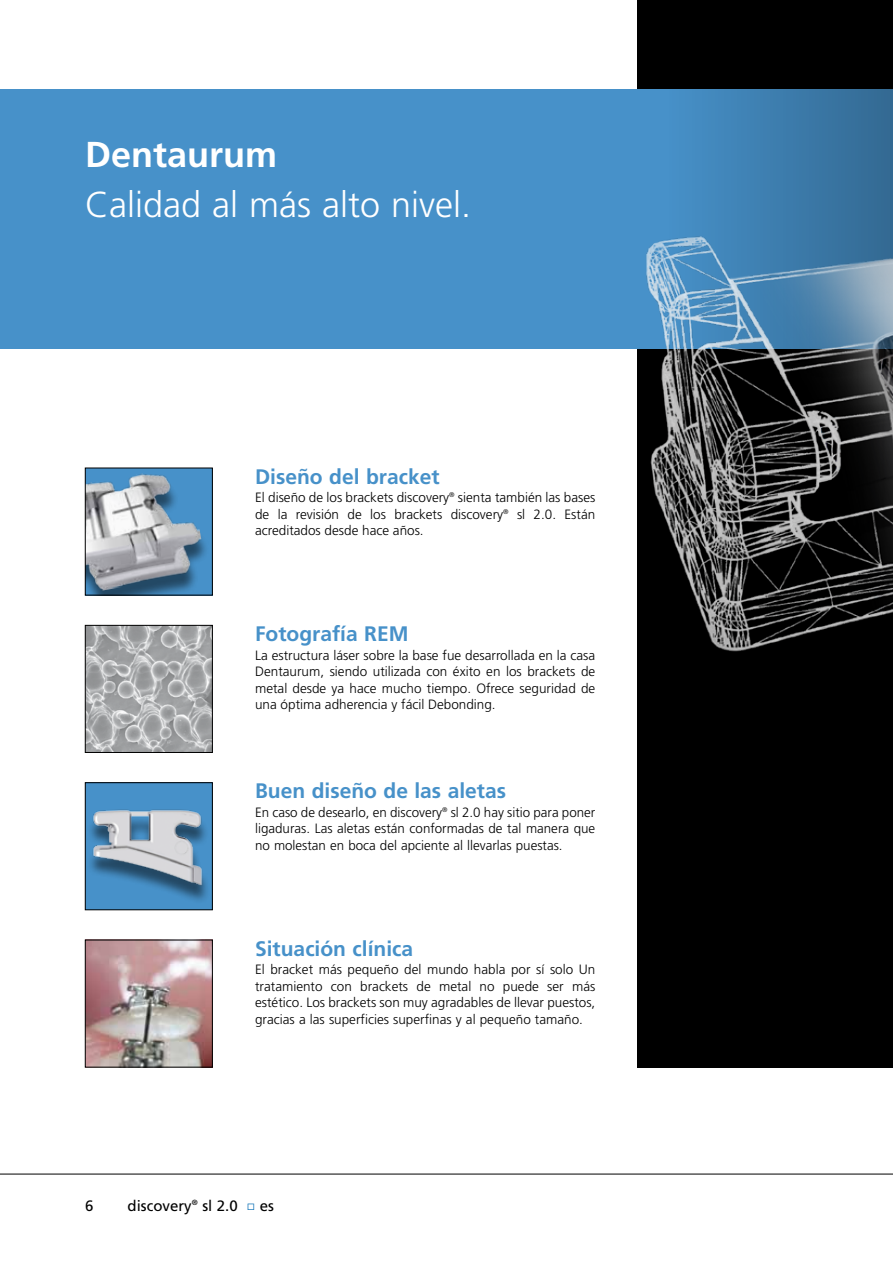
<style>
.page{position:relative;width:893px;height:1263px;background:#fff}
.page>*{position:absolute;margin:0;border:0;box-sizing:border-box;transform-origin:0 0}
.t1{font:300 36px "Frutiger LT Std";color:#fff}
.t2{font:700 36px "Frutiger LT Std";color:#fff}
.t3{font:700 21px "Frutiger LT Std";color:#4791c9}
.t4{font:15px "Frutiger LT Std";color:#000}
.t5{font:300 13.5px/16.5px "Frutiger LT Std";color:#000;text-align:justify}
</style>
<div class="page">
<hr style="left:0;top:1174px;width:893px;height:1px;background:#000">
<div style="left:638px;top:0;width:255px;height:1067px;background:#000"></div>
<div style="left:621px;top:89px;width:272px;height:260px;background:linear-gradient(to right,#4a98d2,#336a93)"></div>
<div style="left:0;top:89px;width:638px;height:260px;background:#4791c9"></div>
<img style="left:87px;top:942px;width:124px;height:123px">
<div style="left:85px;top:940px;width:128px;height:127px;border:1px solid #000"></div>
<div style="left:85px;top:783px;width:127px;height:127px;background:#4791c9"></div>
<div style="left:87px;top:814px;width:123px;height:91px;background:#000;opacity:.5"></div>
<img style="left:87px;top:809px;width:122px;height:82px">
<div style="left:85px;top:782px;width:128px;height:128px;border:1px solid #000"></div>
<img style="left:87px;top:627px;width:124px;height:124px">
<div style="left:85px;top:625px;width:128px;height:128px;border:1px solid #000"></div>
<img style="left:87px;top:470px;width:120px;height:123px">
<div style="left:85px;top:468px;width:128px;height:127px;border:1px solid #000"></div>
<img style="left:637px;top:151px;width:256px;height:542px">
<h1 class="t2" style="left:85px;top:134px;width:194px">Dentaurum</h1>
<h1 class="t1" style="left:85px;top:184px;width:388px">Calidad al más alto nivel.</h1>
<h2 class="t3" style="left:255px;top:464px;width:186px">Diseño del bracket</h2>
<p class="t5" style="left:255px;top:489px;width:342px">El diseño de los brackets discovery<sup>®</sup> sienta también las bases de la revisión de los brackets discovery<sup>®</sup> sl 2.0. Están acreditados desde hace años.</p>
<h2 class="t3" style="left:255px;top:621px;width:155px">Fotografía REM</h2>
<p class="t5" style="left:255px;top:647px;width:342px">La estructura láser sobre la base fue desarrollada en la casa Dentaurum, siendo utilizada con éxito en los brackets de metal desde ya hace mucho tiempo. Ofrece seguridad de una óptima adherencia y fácil Debonding.</p>
<h2 class="t3" style="left:255px;top:778px;width:252px">Buen diseño de las aletas</h2>
<p class="t5" style="left:255px;top:804px;width:342px">En caso de desearlo, en discovery<sup>®</sup> sl 2.0 hay sitio para poner ligaduras. Las aletas están conformadas de tal manera que no molestan en boca del apciente al llevarlas puestas.</p>
<h2 class="t3" style="left:255px;top:936px;width:160px">Situación clínica</h2>
<p class="t5" style="left:255px;top:961px;width:342px">El bracket más pequeño del mundo habla por sí solo Un tratamiento con brackets de metal no puede ser más estético. Los brackets son muy agradables de llevar puestos, gracias a las superficies superfinas y al pequeño tamaño.</p>
<p class="t4" style="left:85px;top:1197px;width:10px">6</p>
<p class="t4" style="left:128px;top:1197px;width:112px">discovery<sup>®</sup> sl 2.0</p>
<p class="t4" style="left:260px;top:1197px;width:16px">es</p>
</div>
